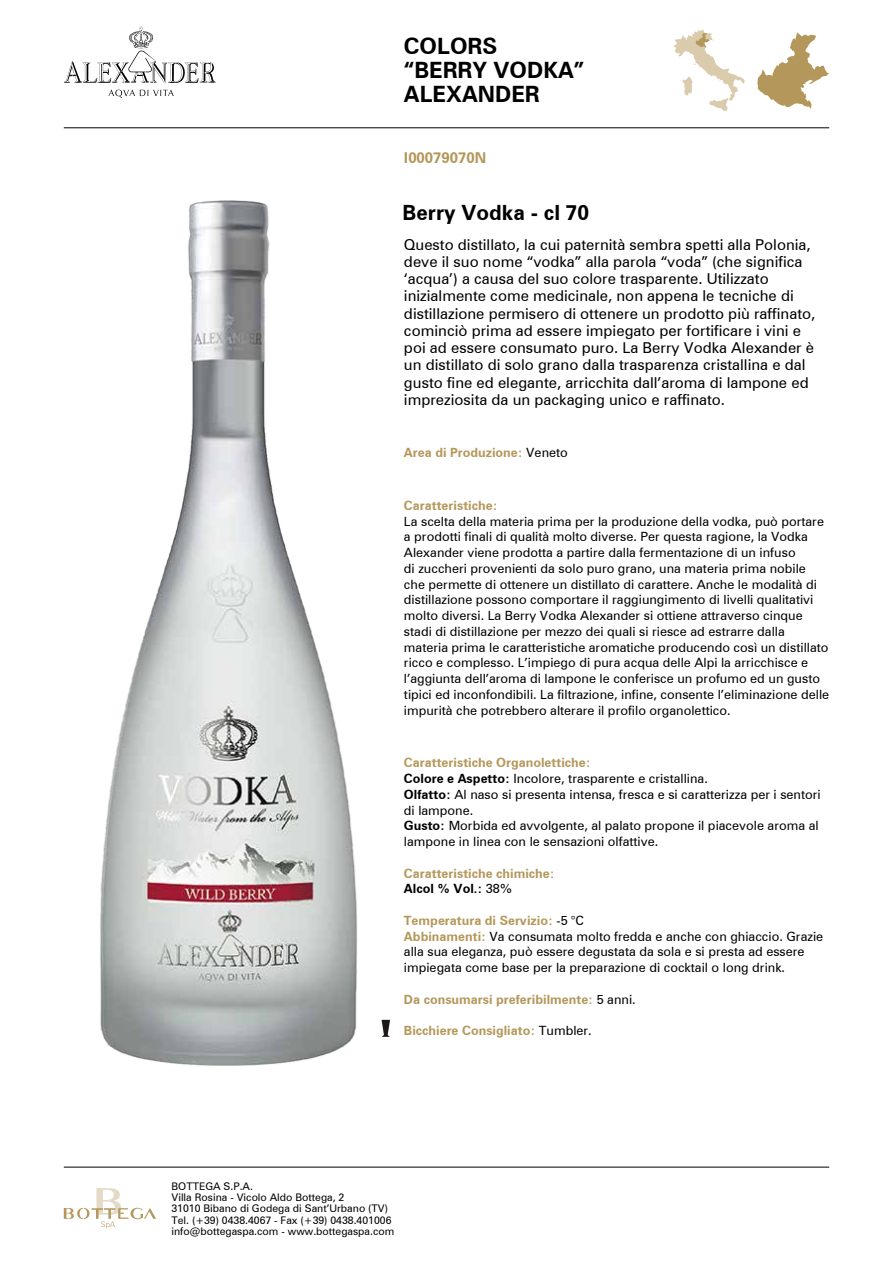
<style>
.page{position:relative;width:893px;height:1263px;background:#fff}
.page>*{position:absolute;margin:0;border:0;box-sizing:border-box;transform-origin:0 0}
.t1{font:700 22.5px/24px "Zurich BT";color:#000}
.t2{font:700 21px "Zurich BT";color:#000}
.t3{font:15px/17.2px "Zurich BT";color:#000}
.t4{font:700 15px "Zurich BT";color:#b4975a}
.t5{font:12.75px/15.8px "Zurich BT";color:#000}
.t6{font:700 12.75px/15.8px "Zurich BT";color:#b4975a}
.t7{font:10.5px/11.2px "Zurich BT";color:#000}
.s1{font-weight:400;color:#000}
.s2{font-weight:700;color:#b4975a}
.s3{font-weight:700}
.s4{color:#000}
</style>
<div class="page">
<hr style="left:64px;top:128px;width:765px;height:1px;background:#000">
<hr style="left:64px;top:1167px;width:765px;height:1px;background:#000">
<svg style="left:757px;top:32px;width:72px;height:77px"></svg>
<svg style="left:674px;top:29px;width:71px;height:82px"></svg>
<svg style="left:64px;top:1188px;width:92px;height:40px"></svg>
<svg style="left:108px;top:90px;width:66px;height:8px"></svg>
<svg style="left:64px;top:26px;width:152px;height:57px"></svg>
<img style="left:100px;top:200px;width:290px;height:866px">
<svg style="left:382px;top:1020px;width:8px;height:17px"></svg>
<h1 class="t1" style="left:404px;top:34px;width:182px">COLORS “BERRY VODKA”<br>ALEXANDER</h1>
<p class="t4" style="left:404px;top:149px;width:84px">I00079070N</p>
<h2 class="t2" style="left:403px;top:200px;width:188px">Berry Vodka - cl 70</h2>
<p class="t3" style="left:404px;top:235px;width:413px">Questo distillato, la cui paternità sembra spetti alla Polonia, deve il suo nome “vodka” alla parola “voda” (che significa ‘acqua’) a causa del suo colore trasparente. Utilizzato inizialmente come medicinale, non appena le tecniche di distillazione permisero di ottenere un prodotto più raffinato, cominciò prima ad essere impiegato per fortificare i vini e poi ad essere consumato puro. La Berry Vodka Alexander è un distillato di solo grano dalla trasparenza cristallina e dal gusto fine ed elegante, arricchita dall’aroma di lampone ed impreziosita da un packaging unico e raffinato.</p>
<p class="t6" style="left:404px;top:444px;width:165px">Area di Produzione: <span class="s1">Veneto</span></p>
<p class="t6" style="left:404px;top:497px;width:95px">Caratteristiche:</p>
<p class="t5" style="left:404px;top:513px;width:427px">La scelta della materia prima per la produzione della vodka, può portare a prodotti finali di qualità molto diverse. Per questa ragione, la Vodka Alexander viene prodotta a partire dalla fermentazione di un infuso<br>di zuccheri provenienti da solo puro grano, una materia prima nobile che permette di ottenere un distillato di carattere. Anche le modalità di distillazione possono comportare il raggiungimento di livelli qualitativi molto diversi. La Berry Vodka Alexander si ottiene attraverso cinque stadi di distillazione per mezzo dei quali si riesce ad estrarre dalla materia prima le caratteristiche aromatiche producendo così un distillato ricco e complesso. L’impiego di pura acqua delle Alpi la arricchisce e l’aggiunta dell’aroma di lampone le conferisce un profumo ed un gusto tipici ed inconfondibili. La filtrazione, infine, consente l’eliminazione delle impurità che potrebbero alterare il profilo organolettico.</p>
<p class="t5" style="left:404px;top:755px;width:418px"><span class="s2">Caratteristiche Organolettiche:<br></span><span class="s3">Colore e Aspetto:</span> Incolore, trasparente e cristallina.<br><span class="s3">Olfatto:</span> Al naso si presenta intensa, fresca e si caratterizza per i sentori di lampone.<br><span class="s3">Gusto:</span> Morbida ed avvolgente, al palato propone il piacevole aroma al lampone in linea con le sensazioni olfattive.</p>
<p class="t6" style="left:404px;top:865px;width:152px">Caratteristiche chimiche:<br><span class="s4">Alcol % Vol.:</span> <span class="s1">38%</span></p>
<p class="t5" style="left:404px;top:912px;width:421px"><span class="s2">Temperatura di Servizio:</span> -5 °C<br><span class="s2">Abbinamenti:</span> Va consumata molto fredda e anche con ghiaccio. Grazie alla sua eleganza, può essere degustata da sola e si presta ad essere impiegata come base per la preparazione di cocktail o long drink.</p>
<p class="t6" style="left:404px;top:991px;width:233px">Da consumarsi preferibilmente: <span class="s1">5 anni.</span></p>
<p class="t6" style="left:404px;top:1023px;width:189px">Bicchiere Consigliato: <span class="s1">Tumbler.</span></p>
<p class="t7" style="left:171px;top:1180px;width:224px">BOTTEGA S.P.A.<br>Villa Rosina - Vicolo Aldo Bottega, 2<br>31010 Bibano di Godega di Sant’Urbano (TV)<br>Tel. (+39) 0438.4067 - Fax (+39) 0438.401006 info@bottegaspa.com - www.bottegaspa.com</p>
</div>
